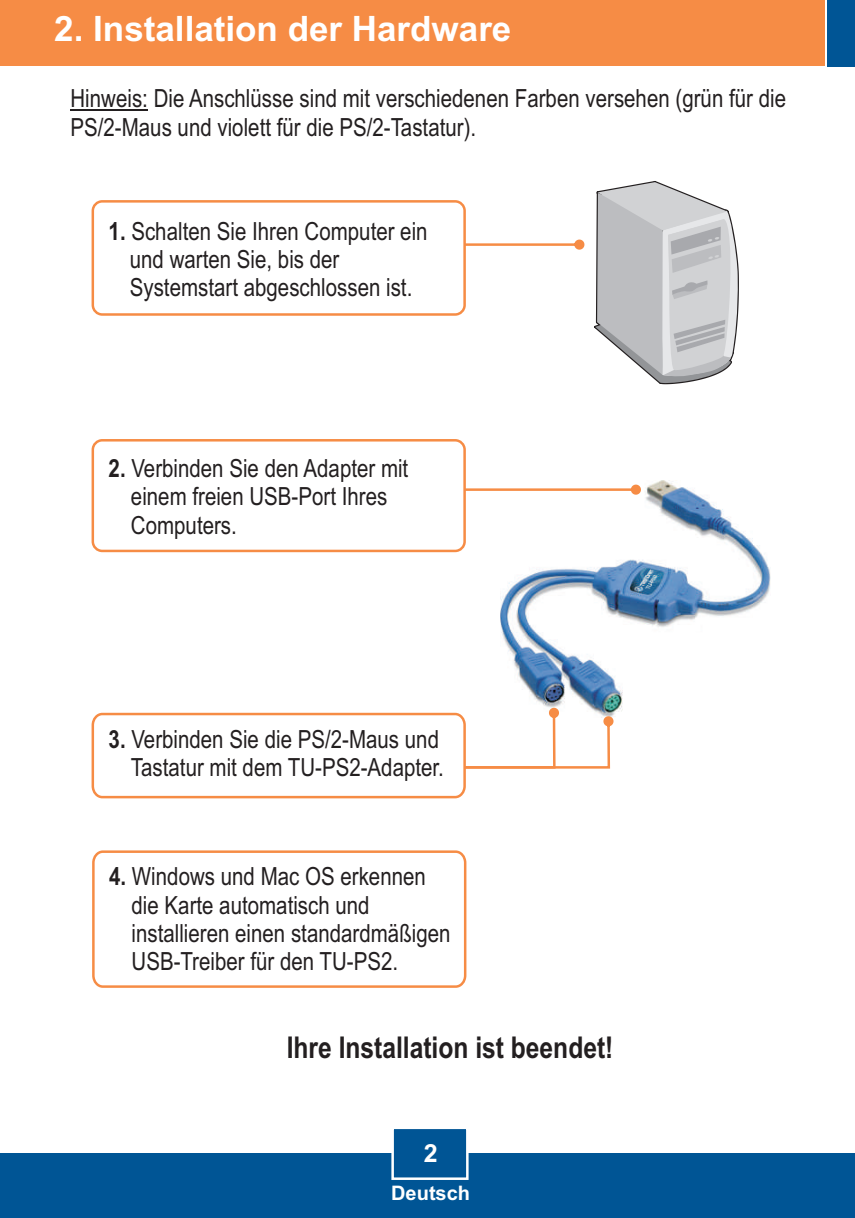
<style>
.page{position:relative;width:855px;height:1218px;background:#fff}
.page>*{position:absolute;margin:0;border:0;box-sizing:border-box;transform-origin:0 0}
.t1{font:700 35px "Arial";color:#fff}
.t2{font:700 30px "Arial Narrow";color:#231f20}
.t3{font:25px/28.2px "Arial Narrow";color:#231f20}
.t4{font:700 25px "Arial";color:#fff}
.t5{font:700 20px "Arial";color:#fff}
.s1{font-weight:700}
</style>
<div class="page">
<img style="left:501px;top:481px;width:270px;height:234px">
<svg style="left:693px;top:622px;width:8px;height:10px"></svg>
<div style="left:0;top:1153px;width:855px;height:65px;background:#005595"></div>
<div style="left:0;top:0;width:824px;height:66px;background:#f68c45"></div>
<div style="left:827px;top:0;width:28px;height:66px;background:#005595"></div>
<svg style="left:391px;top:1129px;width:78px;height:51px"></svg>
<svg style="left:466px;top:484px;width:175px;height:10px"></svg>
<svg style="left:466px;top:239px;width:118px;height:11px"></svg>
<div style="left:92px;top:439px;width:374px;height:113px;background:#fff;border:3px solid #f68c45;border-radius:9px"></div>
<hr style="left:71px;top:110px;width:77px;height:1px;background:#231f20">
<div style="left:92px;top:200px;width:374px;height:116px;background:#fff;border:3px solid #f68c45;border-radius:9px"></div>
<svg style="left:92px;top:850px;width:375px;height:138px"></svg>
<svg style="left:594px;top:181px;width:145px;height:204px"></svg>
<svg style="left:91px;top:708px;width:523px;height:91px"></svg>
<h1 class="t1" style="left:54px;top:16px;width:459px">2. Installation der Hardware</h1>
<p class="t3" style="left:71px;top:87px;width:717px">Hinweis: Die Anschlüsse sind mit verschiedenen Farben versehen (grün für die<br>PS/2-Maus und violett für die PS/2-Tastatur).</p>
<p class="t3" style="left:130px;top:219px;width:299px;text-indent:-21px"><span class="s1">1.</span> Schalten Sie Ihren Computer ein und warten Sie, bis der<br>Systemstart abgeschlossen ist.</p>
<p class="t3" style="left:131px;top:456px;width:279px;text-indent:-22px"><span class="s1">2.</span> Verbinden Sie den Adapter mit einem freien USB-Port Ihres<br>Computers.</p>
<p class="t3" style="left:109px;top:727px;width:337px;text-align:right"><span class="s1">3.</span> Verbinden Sie die PS/2-Maus und<br>Tastatur mit dem TU-PS2-Adapter.</p>
<p class="t3" style="left:132px;top:864px;width:321px;text-indent:-22px"><span class="s1">4.</span> Windows und Mac OS erkennen die Karte automatisch und installieren einen standardmäßigen<br>USB-Treiber für den TU-PS2.</p>
<p class="t2" style="left:287px;top:1036px;width:328px">Ihre Installation ist beendet!</p>
<p class="t4" style="left:424px;top:1144px;width:15px">2</p>
<p class="t5" style="left:391px;top:1185px;width:80px">Deutsch</p>
</div>
